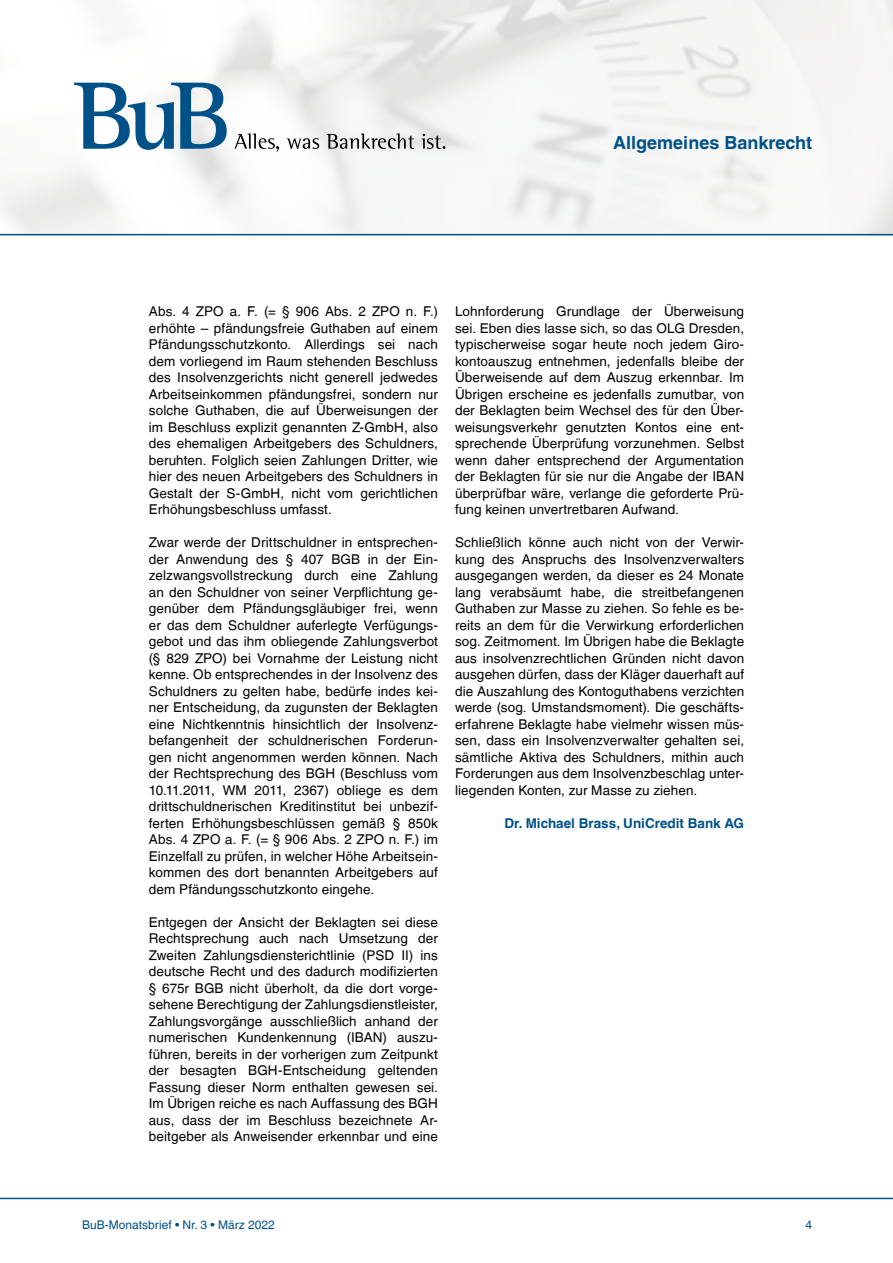
<style>
.page{position:relative;width:893px;height:1263px;background:#fff}
.page>*{position:absolute;margin:0;border:0;box-sizing:border-box;transform-origin:0 0}
.t1{font:700 18px "Helvetica LT";color:#005187}
.t2{font:13.5px/16.5px "Helvetica LT";letter-spacing:.01em;color:#000;text-align:justify}
.t3{font:700 13.5px "Helvetica LT";color:#005187}
.t4{font:12px "Helvetica LT";color:#005187}
</style>
<div class="page">
<svg style="left:74px;top:83px;width:153px;height:67px"></svg>
<svg style="left:235px;top:133px;width:44px;height:19px"></svg>
<svg style="left:287px;top:138px;width:32px;height:11px"></svg>
<svg style="left:326px;top:133px;width:88px;height:16px"></svg>
<svg style="left:421px;top:134px;width:24px;height:15px"></svg>
<hr style="left:0;top:234px;width:893px;height:1px;background:#005187">
<hr style="left:0;top:1198px;width:893px;height:1px;background:#005187">
<h1 class="t1" style="left:613px;top:132px;width:201px">Allgemeines Bankrecht</h1>
<p class="t2" style="left:149px;top:303px;width:291px">Abs. 4 ZPO a. F. (= § 906 Abs. 2 ZPO n. F.) erhöhte – pfändungsfreie Guthaben auf einem Pfändungsschutzkonto. Allerdings sei nach dem vorliegend im Raum stehenden Beschluss des Insolvenzgerichts nicht generell jedwedes Arbeitseinkommen pfändungsfrei, sondern nur solche Guthaben, die auf Überweisungen der im Beschluss explizit genannten Z-GmbH, also des ehemaligen Arbeitgebers des Schuldners, beruhten. Folglich seien Zahlungen Dritter, wie hier des neuen Arbeitgebers des Schuldners in Gestalt der S-GmbH, nicht vom gerichtlichen Erhöhungsbeschluss umfasst.</p>
<p class="t2" style="left:149px;top:534px;width:291px">Zwar werde der Drittschuldner in entsprechen&shy;der Anwendung des § 407 BGB in der Ein&shy;zelzwangsvollstreckung durch eine Zahlung an den Schuldner von seiner Verpflichtung ge&shy;genüber dem Pfändungsgläubiger frei, wenn er das dem Schuldner auferlegte Verfügungs&shy;gebot und das ihm obliegende Zahlungsverbot (§ 829 ZPO) bei Vornahme der Leistung nicht kenne. Ob entsprechendes in der Insolvenz des Schuldners zu gelten habe, bedürfe indes kei&shy;ner Entscheidung, da zugunsten der Beklagten eine Nichtkenntnis hinsichtlich der Insolvenz&shy;befangenheit der schuldnerischen Forderun&shy;gen nicht angenommen werden können. Nach der Rechtsprechung des BGH (Beschluss vom 10.11.2011, WM 2011, 2367) obliege es dem drittschuldnerischen Kreditinstitut bei unbezif&shy;ferten Erhöhungsbeschlüssen gemäß § 850k Abs. 4 ZPO a. F. (= § 906 Abs. 2 ZPO n. F.) im Einzelfall zu prüfen, in welcher Höhe Arbeitsein&shy;kommen des dort benannten Arbeitgebers auf dem Pfändungsschutzkonto eingehe.</p>
<p class="t2" style="left:149px;top:914px;width:291px">Entgegen der Ansicht der Beklagten sei diese Rechtsprechung auch nach Umsetzung der Zweiten Zahlungsdiensterichtlinie (PSD II) ins deutsche Recht und des dadurch modifizierten § 675r BGB nicht überholt, da die dort vorge&shy;sehene Berechtigung der Zahlungsdienstleister, Zahlungsvorgänge ausschließlich anhand der numerischen Kundenkennung (IBAN) auszu&shy;führen, bereits in der vorherigen zum Zeitpunkt der besagten BGH-Entscheidung geltenden Fassung dieser Norm enthalten gewesen sei.<br>Im Übrigen reiche es nach Auffassung des BGH aus, dass der im Beschluss bezeichnete Ar&shy;beitgeber als Anweisender erkennbar und eine</p>
<p class="t2" style="left:455px;top:303px;width:291px">Lohnforderung Grundlage der Überweisung sei. Eben dies lasse sich, so das OLG Dresden, typischerweise sogar heute noch jedem Giro&shy;kontoauszug entnehmen, jedenfalls bleibe der Überweisende auf dem Auszug erkennbar. Im Übrigen erscheine es jedenfalls zumutbar, von der Beklagten beim Wechsel des für den Über&shy;weisungsverkehr genutzten Kontos eine ent&shy;sprechende Überprüfung vorzunehmen. Selbst wenn daher entsprechend der Argumentation der Beklagten für sie nur die Angabe der IBAN überprüfbar wäre, verlange die geforderte Prü&shy;fung keinen unvertretbaren Aufwand.</p>
<p class="t2" style="left:455px;top:534px;width:291px">Schließlich könne auch nicht von der Verwir&shy;kung des Anspruchs des Insolvenzverwalters ausgegangen werden, da dieser es 24 Monate lang verabsäumt habe, die streitbefangenen Guthaben zur Masse zu ziehen. So fehle es be&shy;reits an dem für die Verwirkung erforderlichen sog. Zeitmoment. Im Übrigen habe die Beklagte aus insolvenzrechtlichen Gründen nicht davon ausgehen dürfen, dass der Kläger dauerhaft auf die Auszahlung des Kontoguthabens verzichten werde (sog. Umstandsmoment). Die geschäfts&shy;erfahrene Beklagte habe vielmehr wissen müs&shy;sen, dass ein Insolvenzverwalter gehalten sei, sämtliche Aktiva des Schuldners, mithin auch Forderungen aus dem Insolvenzbeschlag unter&shy;liegenden Konten, zur Masse zu ziehen.</p>
<p class="t3" style="left:504px;top:815px;width:241px">Dr. Michael Brass, UniCredit Bank AG</p>
<p class="t4" style="left:82px;top:1218px;width:194px">BuB-Monatsbrief • Nr. 3 • März 2022</p>
<p class="t4" style="left:805px;top:1218px;width:8px">4</p>
</div>
